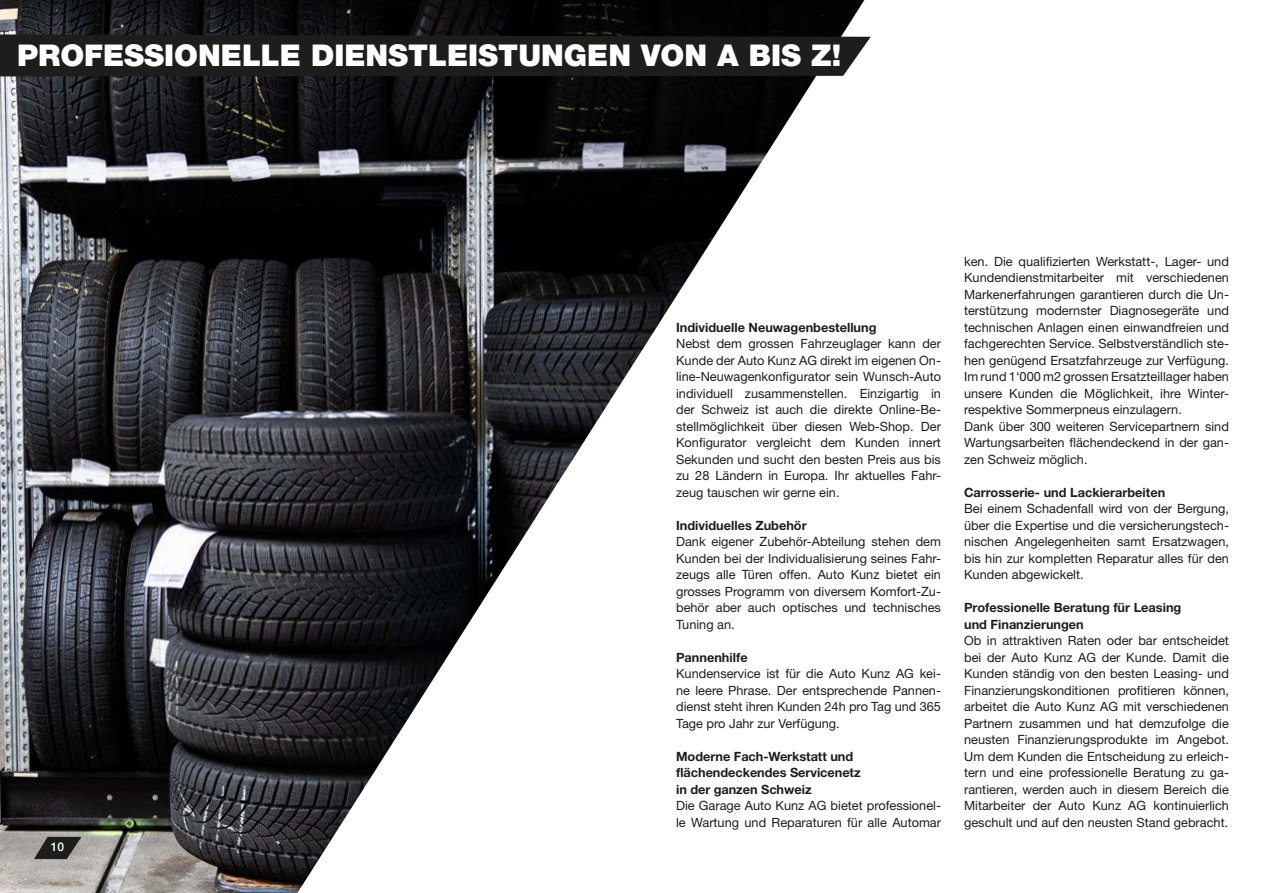
<style>
.page{position:relative;width:1263px;height:893px;background:#fff}
.page>*{position:absolute;margin:0;border:0;box-sizing:border-box;transform-origin:0 0}
.t1{font:900 30px "Helvetica Neue LT Pro";color:#fff}
.t2{font:12.75px/16.5px "Helvetica Neue LT Pro";color:#1d1d1b;text-align:justify}
.t3{font:700 12.75px/16.5px "Helvetica Neue LT Pro";color:#1d1d1b}
.t4{font:500 12px "Helvetica Neue LT Pro";color:#fff}
</style>
<div class="page">
<img style="left:0;top:0;width:864px;height:893px">
<svg style="left:34px;top:837px;width:47px;height:22px"></svg>
<div style="left:0;top:34px;width:871px;height:42px;background:#1d1d1b"></div>
<h1 class="t1" style="left:17px;top:37px;width:826px">PROFESSIONELLE DIENSTLEISTUNGEN VON A BIS Z!</h1>
<p class="t4" style="left:51px;top:839px;width:15px">10</p>
<p class="t3" style="left:676px;top:319px;width:202px">Individuelle Neuwagenbestellung</p>
<p class="t2" style="left:676px;top:335px;width:266px">Nebst dem grossen Fahrzeuglager kann der Kunde der Auto Kunz AG direkt im eigenen On&shy;line-Neuwagenkonfigurator sein Wunsch-Auto individuell zusammenstellen. Einzigartig in der Schweiz ist auch die direkte Online-Be&shy;stellmöglichkeit über diesen Web-Shop. Der Konfigurator vergleicht dem Kunden innert Sekunden und sucht den besten Preis aus bis zu 28 Ländern in Europa. Ihr aktuelles Fahr&shy;zeug tauschen wir gerne ein.</p>
<p class="t3" style="left:676px;top:517px;width:132px">Individuelles Zubehör</p>
<p class="t2" style="left:676px;top:533px;width:266px">Dank eigener Zubehör-Abteilung stehen dem Kunden bei der Individualisierung seines Fahr&shy;zeugs alle Türen offen. Auto Kunz bietet ein grosses Programm von diversem Komfort-Zu&shy;behör aber auch optisches und technisches Tuning an.</p>
<p class="t3" style="left:676px;top:649px;width:73px">Pannenhilfe</p>
<p class="t2" style="left:676px;top:665px;width:266px">Kundenservice ist für die Auto Kunz AG kei&shy;ne leere Phrase. Der entsprechende Pannen&shy;dienst steht ihren Kunden 24h pro Tag und 365<br>Tage pro Jahr zur Verfügung.</p>
<p class="t3" style="left:676px;top:748px;width:186px">Moderne Fach-Werkstatt und flächendeckendes Servicenetz in der ganzen Schweiz</p>
<p class="t2" style="left:676px;top:797px;width:266px">Die Garage Auto Kunz AG bietet professionel&shy;le Wartung und Reparaturen für alle Automar</p>
<p class="t2" style="left:964px;top:253px;width:266px;text-align:left">ken. Die qualifizierten Werkstatt-, Lager- und Kundendienstmitarbeiter mit verschiedenen Markenerfahrungen garantieren durch die Un&shy;terstützung modernster Diagnosegeräte und technischen Anlagen einen einwandfreien und fachgerechten Service. Selbstverständlich ste&shy;hen genügend Ersatzfahrzeuge zur Verfügung.<br>Im rund 1‘000 m2 grossen Ersatzteillager haben unsere Kunden die Möglichkeit, ihre Winter&shy;respektive Sommerpneus einzulagern.<br>Dank über 300 weiteren Servicepartnern sind Wartungsarbeiten flächendeckend in der gan&shy;zen Schweiz möglich.</p>
<p class="t3" style="left:964px;top:484px;width:203px">Carrosserie- und Lackierarbeiten</p>
<p class="t2" style="left:964px;top:500px;width:266px">Bei einem Schadenfall wird von der Bergung, über die Expertise und die versicherungstech&shy;nischen Angelegenheiten samt Ersatzwagen, bis hin zur kompletten Reparatur alles für den Kunden abgewickelt.</p>
<p class="t3" style="left:964px;top:599px;width:219px">Professionelle Beratung für Leasing und Finanzierungen</p>
<p class="t2" style="left:964px;top:632px;width:266px">Ob in attraktiven Raten oder bar entscheidet bei der Auto Kunz AG der Kunde. Damit die Kunden ständig von den besten Leasing- und Finanzierungskonditionen profitieren können, arbeitet die Auto Kunz AG mit verschiedenen Partnern zusammen und hat demzufolge die neusten Finanzierungsprodukte im Angebot.<br>Um dem Kunden die Entscheidung zu erleich&shy;tern und eine professionelle Beratung zu ga&shy;rantieren, werden auch in diesem Bereich die Mitarbeiter der Auto Kunz AG kontinuierlich geschult und auf den neusten Stand gebracht.</p>
</div>
